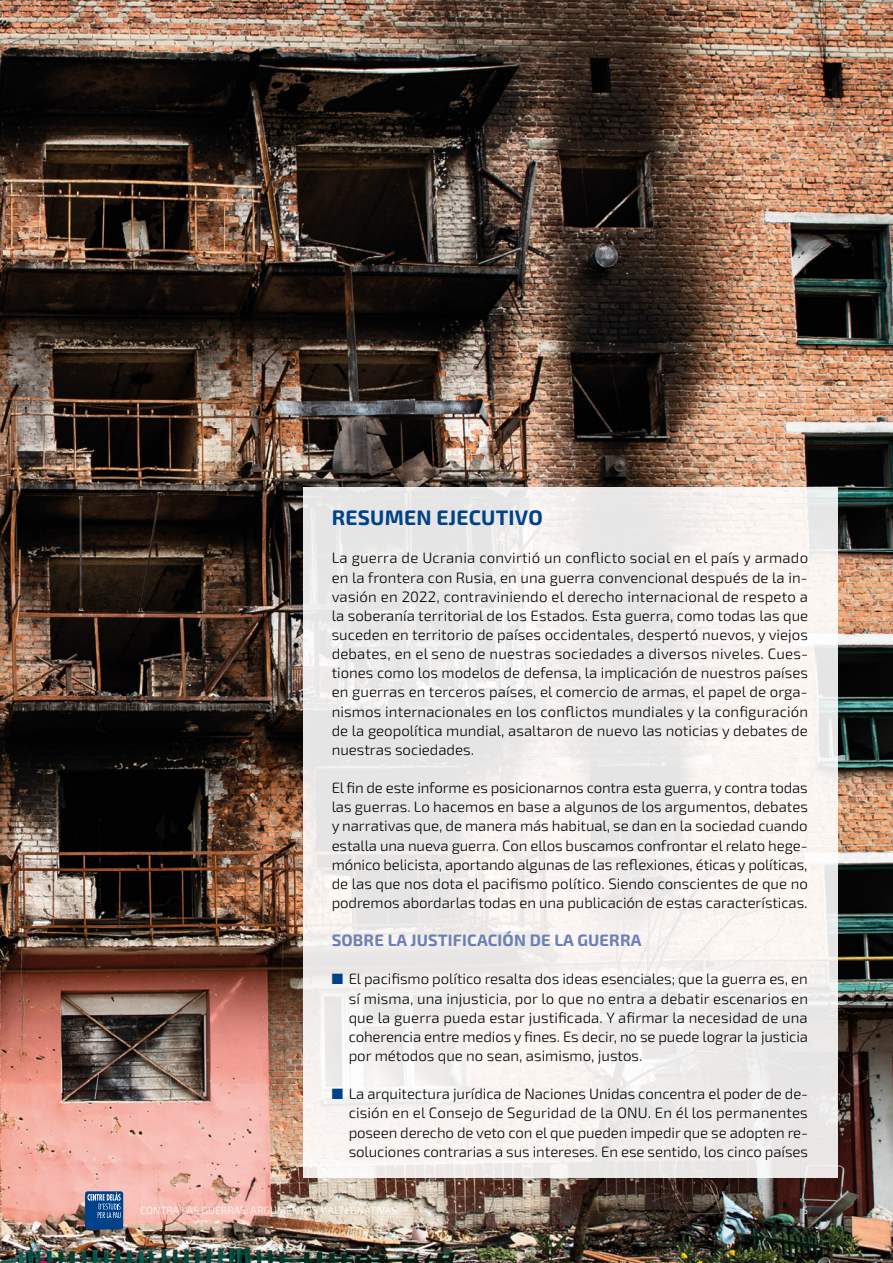
<style>
.page{position:relative;width:893px;height:1263px;background:#fff}
.page>*{position:absolute;margin:0;border:0;box-sizing:border-box;transform-origin:0 0}
.t1{font:700 21px "Exo 2.0";letter-spacing:.01em;color:#004289}
.t2{font:700 16.5px "Exo 2.0";letter-spacing:.01em;color:#6d80b6}
.t3{font:300 15px/19.2px "Exo 2.0";letter-spacing:-.005em;color:#000;text-align:justify}
.t4{font:300 10.5px "Exo 2.0";color:#fff}
.s1{color:#004289}
</style>
<div class="page">
<img style="left:0;top:0;width:893px;height:1263px">
<svg style="left:304px;top:487px;width:534px;height:690px;fill:#f0edec"></svg>
<div style="left:85px;top:1191px;width:38px;height:38px;background:#004289;border-radius:3px"></div>
<svg style="left:87px;top:1192px;width:34px;height:26px"></svg>
<h1 class="t1" style="left:332px;top:505px;width:212px">RESUMEN EJECUTIVO</h1>
<p class="t3" style="left:332px;top:549px;width:478px">La guerra de Ucrania convirtió un conflicto social en el país y armado en la frontera con Rusia, en una guerra convencional después de la in&shy;vasión en 2022, contraviniendo el derecho internacional de respeto a la soberanía territorial de los Estados. Esta guerra, como todas las que suceden en territorio de países occidentales, despertó nuevos, y viejos debates, en el seno de nuestras sociedades a diversos niveles. Cues&shy;tiones como los modelos de defensa, la implicación de nuestros países en guerras en terceros países, el comercio de armas, el papel de orga&shy;nismos internacionales en los conflictos mundiales y la configuración de la geopolítica mundial, asaltaron de nuevo las noticias y debates de nuestras sociedades.</p>
<p class="t3" style="left:332px;top:779px;width:478px">El fin de este informe es posicionarnos contra esta guerra, y contra todas las guerras. Lo hacemos en base a algunos de los argumentos, debates y narrativas que, de manera más habitual, se dan en la sociedad cuando estalla una nueva guerra. Con ellos buscamos confrontar el relato hege&shy;mónico belicista, aportando algunas de las reflexiones, éticas y políticas, de las que nos dota el pacifismo político. Siendo conscientes de que no podremos abordarlas todas en una publicación de estas características.</p>
<p class="t2" style="left:332px;top:930px;width:311px">SOBRE LA JUSTIFICACIÓN DE LA GUERRA</p>
<p class="t3" style="left:349px;top:970px;width:461px;text-indent:-17px"><span class="s1">■</span> El pacifismo político resalta dos ideas esenciales; que la guerra es, en sí misma, una injusticia, por lo que no entra a debatir escenarios en que la guerra pueda estar justificada. Y afirmar la necesidad de una coherencia entre medios y fines. Es decir, no se puede lograr la justicia por métodos que no sean, asimismo, justos.</p>
<p class="t3" style="left:349px;top:1085px;width:461px;text-indent:-17px"><span class="s1">■</span> La arquitectura jurídica de Naciones Unidas concentra el poder de de&shy;cisión en el Consejo de Seguridad de la ONU. En él los permanentes poseen derecho de veto con el que pueden impedir que se adopten re&shy;soluciones contrarias a sus intereses. En ese sentido, los cinco países</p>
<p class="t4" style="left:140px;top:1204px;width:258px">CONTRA LAS GUERRAS: ARGUMENTOS Y ALTERNATIVAS</p>
<p class="t4" style="left:802px;top:1204px;width:7px">5</p>
</div>
